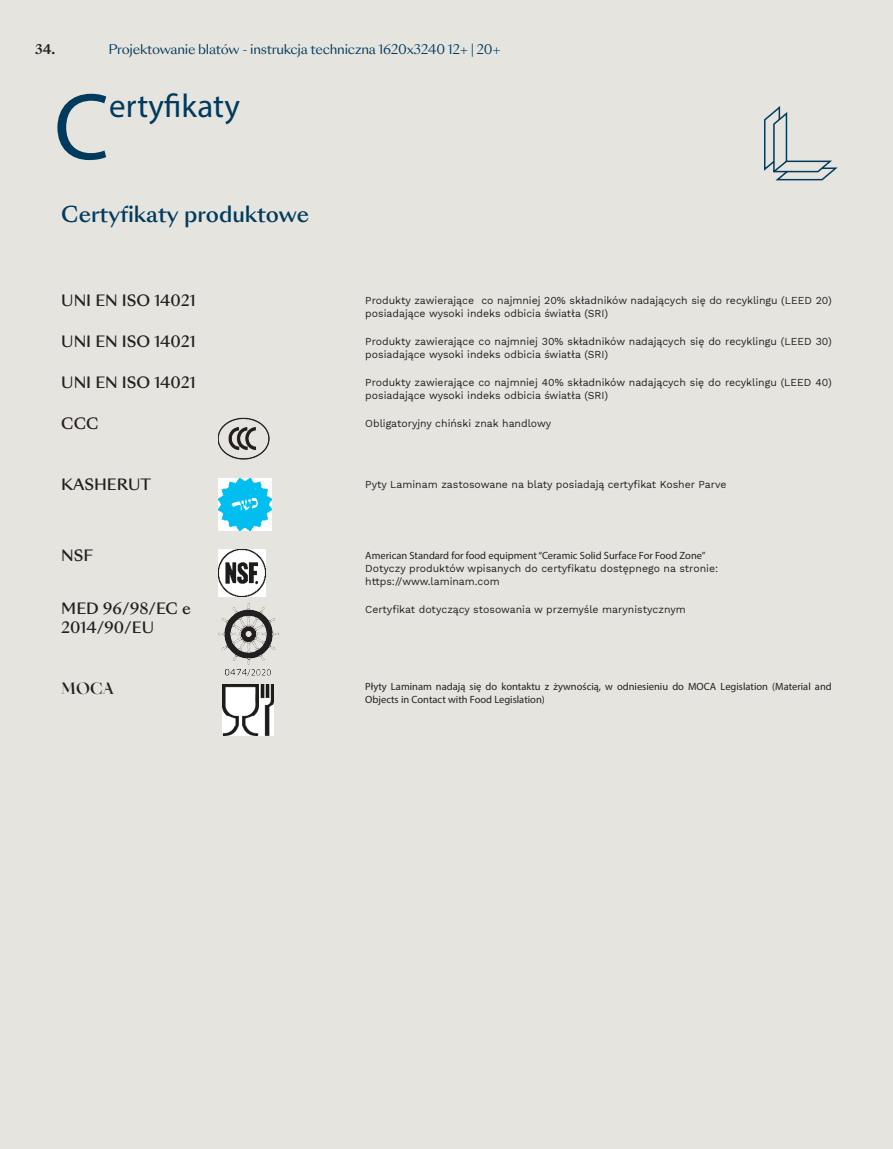
<style>
.page{position:relative;width:893px;height:1149px;background:#fff}
.page>*{position:absolute;margin:0;border:0;box-sizing:border-box;transform-origin:0 0}
.Capitolo_ita{font:95.25px "Myriad Pro";color:#003a5d}
.Capitolo_ita-2{font:33px "Myriad Pro";letter-spacing:.01em;color:#003a5d}
.t1{font:500 21px "Sang Bleu Sunrise";color:#003a5d}
.t2{font:500 15px/18px "Sang Bleu Sunrise";color:#231f20}
.t3{font:500 15px "Sang Bleu Empire";color:#231f20}
.t4{font:12.75px "Sang Bleu Sunrise";letter-spacing:-.02em;color:#003a5d}
.t5{font:700 12.75px "Sang Bleu Sunrise";color:#231f20}
.t6{font:10.5px/12.6px "Work Sans";color:#231f20}
.t7{font:10.5px/12.6px "Myriad Pro";color:#231f20}
</style>
<div class="page">
<div style="left:0;top:0;width:893px;height:1148px;background:#e6e4df"></div>
<img style="left:219px;top:417px;width:50px;height:42px">
<img style="left:219px;top:478px;width:52px;height:52px">
<img style="left:219px;top:549px;width:47px;height:47px">
<img style="left:219px;top:603px;width:58px;height:73px">
<img style="left:223px;top:684px;width:51px;height:51px">
<svg style="left:764px;top:106px;width:74px;height:75px"></svg>
<p class="t5" style="left:35px;top:40px;width:22px">34.</p>
<p class="t4" style="left:108px;top:41px;width:394px">Projektowanie blatów - instrukcja techniczna 1620x3240 12+ | 20+</p>
<p class="Capitolo_ita" style="left:54px;top:68px;width:57px">C</p>
<p class="Capitolo_ita-2" style="left:109px;top:86px;width:132px">ertyfikaty</p>
<p class="t1" style="left:61px;top:200px;width:249px">Certyfikaty produktowe</p>
<p class="t2" style="left:61px;top:292px;width:136px">UNI EN ISO 14021</p>
<p class="t6" style="left:365px;top:294px;width:468px">Produkty zawierające co najmniej 20% składników nadających się do recyklingu (LEED 20) posiadające wysoki indeks odbicia światła (SRI)</p>
<p class="t2" style="left:61px;top:333px;width:136px">UNI EN ISO 14021</p>
<p class="t6" style="left:365px;top:335px;width:468px">Produkty zawierające co najmniej 30% składników nadających się do recyklingu (LEED 30) posiadające wysoki indeks odbicia światła (SRI)</p>
<p class="t2" style="left:61px;top:374px;width:136px">UNI EN ISO 14021</p>
<p class="t6" style="left:365px;top:376px;width:468px">Produkty zawierające co najmniej 40% składników nadających się do recyklingu (LEED 40) posiadające wysoki indeks odbicia światła (SRI)</p>
<p class="t2" style="left:61px;top:415px;width:39px">CCC</p>
<p class="t6" style="left:365px;top:417px;width:187px">Obligatoryjny chiński znak handlowy</p>
<p class="t2" style="left:61px;top:475px;width:91px">KASHERUT</p>
<p class="t6" style="left:365px;top:477px;width:363px">Pyty Laminam zastosowane na blaty posiadają certyfikat Kosher Parve</p>
<p class="t2" style="left:61px;top:546px;width:34px">NSF</p>
<p class="t7" style="left:365px;top:549px;width:342px">American Standard for food equipment “Ceramic Solid Surface For Food Zone”</p>
<p class="t6" style="left:365px;top:561px;width:354px">Dotyczy produktów wpisanych do certyfikatu dostępnego na stronie:</p>
<p class="t6" style="left:365px;top:574px;width:136px">https://www.laminam.com</p>
<p class="t2" style="left:61px;top:600px;width:131px">MED 96/98/EC e<br>2014/90/EU</p>
<p class="t6" style="left:365px;top:602px;width:322px">Certyfikat dotyczący stosowania w przemyśle marynistycznym</p>
<p class="t3" style="left:61px;top:677px;width:54px">MOCA</p>
<p class="t7" style="left:365px;top:680px;width:468px">Płyty Laminam nadają się do kontaktu z żywnością, w odniesieniu do MOCA Legislation (Material and<br>Objects in Contact with Food Legislation)</p>
</div>
